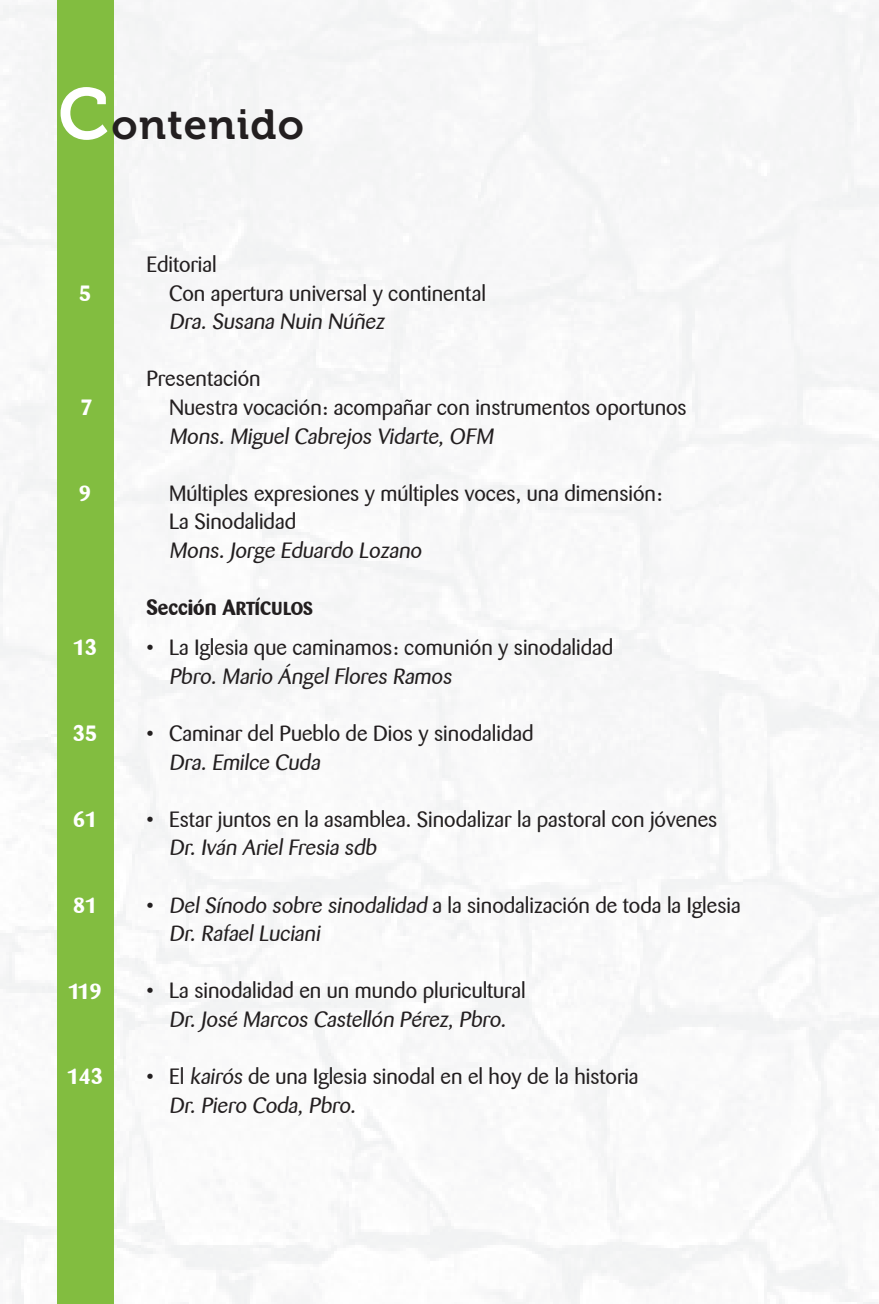
<style>
.page{position:relative;width:879px;height:1304px;background:#fff}
.page>*{position:absolute;margin:0;border:0;box-sizing:border-box;transform-origin:0 0}
.t1{font:42px "Museo 700";letter-spacing:.03em;color:#231f20}
.t2{font:22px/28.6px "Barmeno";color:#231f20}
.t3{font:700 22px "Barmeno";color:#fff}
.t4{font:18.8px "Barmeno Bold SC850";color:#231f20}
.s1{font-size:72px;color:#fff}
.s2{font-family:"Barmeno";font-weight:700;font-size:22px}
.s3{font-size:22px}
</style>
<div class="page">
<img style="left:0;top:0;width:879px;height:1304px">
<div style="left:57px;top:0;width:56px;height:1304px;background:#82bd40"></div>
<h1 class="t1" style="left:58px;top:101px;width:247px"><span class="s1">C</span>ontenido</h1>
<p class="t3" style="left:79px;top:280px;width:13px">5</p>
<p class="t3" style="left:80px;top:394px;width:13px">7</p>
<p class="t3" style="left:79px;top:480px;width:13px">9</p>
<p class="t3" style="left:73px;top:634px;width:25px">13</p>
<p class="t3" style="left:73px;top:720px;width:25px">35</p>
<p class="t3" style="left:73px;top:806px;width:25px">61</p>
<p class="t3" style="left:73px;top:892px;width:25px">81</p>
<p class="t3" style="left:68px;top:978px;width:35px">119</p>
<p class="t3" style="left:67px;top:1063px;width:37px">143</p>
<p class="t2" style="left:169px;top:250px;width:318px;text-indent:-23px">Editorial<br>Con apertura universal y continental<br>Dra. Susana Nuin Núñez</p>
<p class="t2" style="left:169px;top:365px;width:519px;text-indent:-23px">Presentación<br>Nuestra vocación: acompañar con instrumentos oportunos<br>Mons. Miguel Cabrejos Vidarte, OFM</p>
<p class="t2" style="left:169px;top:479px;width:495px">Múltiples expresiones y múltiples voces, una dimensión:<br>La Sinodalidad<br>Mons. Jorge Eduardo Lozano</p>
<p class="t4" style="left:146px;top:597px;width:168px"><span class="s2">Sección</span> <span class="s3">A</span>RTÍCULOS</p>
<p class="t2" style="left:169px;top:633px;width:446px;text-indent:-23px">• La Iglesia que caminamos: comunión y sinodalidad<br>Pbro. Mario Ángel Flores Ramos</p>
<p class="t2" style="left:169px;top:719px;width:366px;text-indent:-23px">• Caminar del Pueblo de Dios y sinodalidad<br>Dra. Emilce Cuda</p>
<p class="t2" style="left:169px;top:805px;width:550px;text-indent:-23px">• Estar juntos en la asamblea. Sinodalizar la pastoral con jóvenes<br>Dr. Iván Ariel Fresia sdb</p>
<p class="t2" style="left:169px;top:891px;width:573px;text-indent:-23px">• Del Sínodo sobre sinodalidad a la sinodalización de toda la Iglesia<br>Dr. Rafael Luciani</p>
<p class="t2" style="left:146px;top:977px;width:381px;text-align:center">• La sinodalidad en un mundo pluricultural<br>Dr. José Marcos Castellón Pérez, Pbro.</p>
<p class="t2" style="left:169px;top:1062px;width:471px;text-indent:-23px">• El kairós de una Iglesia sinodal en el hoy de la historia<br>Dr. Piero Coda, Pbro.</p>
</div>
